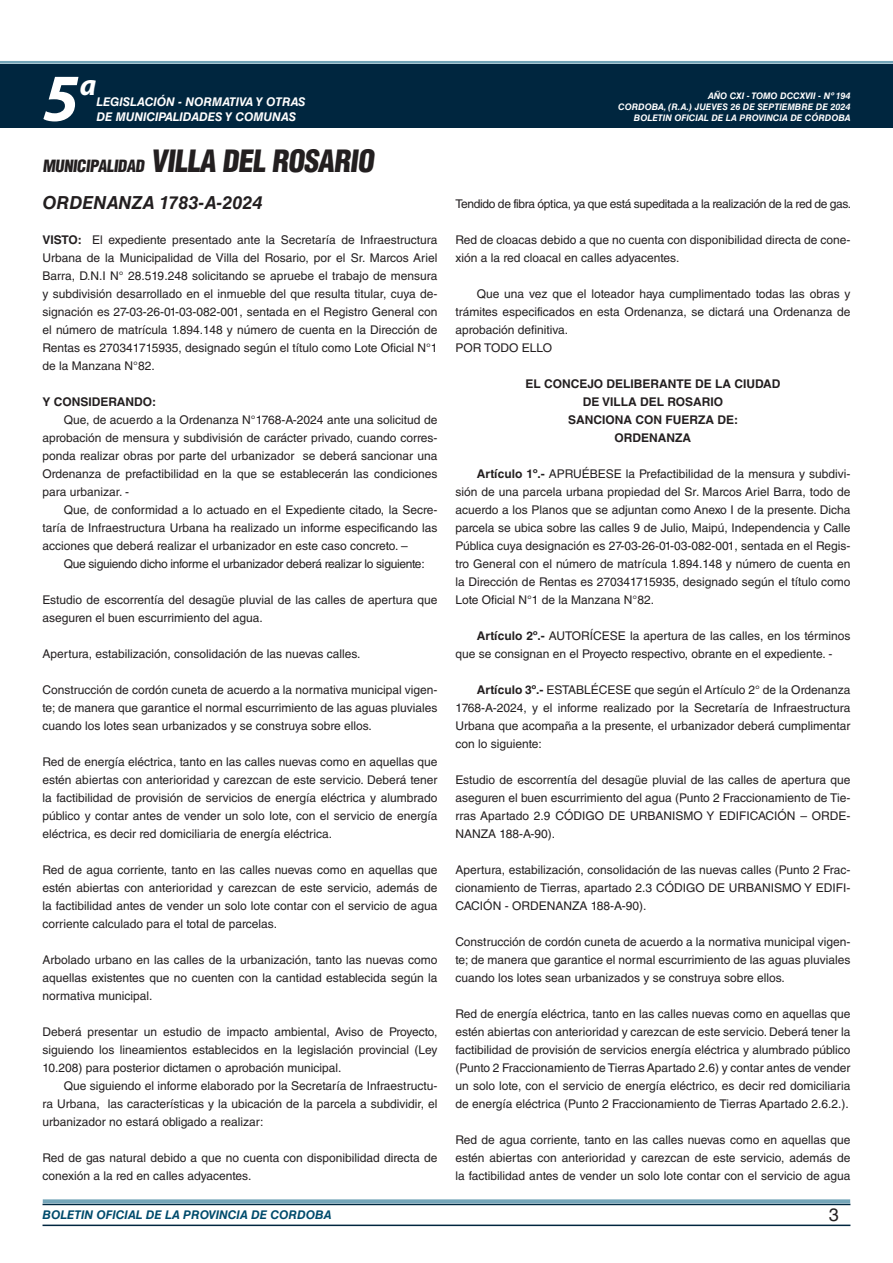
<style>
.page{position:relative;width:893px;height:1263px;background:#fff}
.page>*{position:absolute;margin:0;border:0;box-sizing:border-box;transform-origin:0 0}
.t1{font:italic 700 67.5px "Myriad Pro";color:#fff}
.BASE{font:900 condensed 30px "Helvetica LT Std";color:#231f20}
.t2{font:italic 700 30px "Myriad Pro";color:#fff}
.NOMBRE_DE_MINISTERIO{font:italic 700 18px "Helvetica LT Std";color:#231f20}
.t3{font:18px "Helvetica LT Std";color:#231f20}
.TEXTO_BASE{font:12px/18px "Helvetica LT Std";color:#231f20;text-align:justify}
.TEXTO_BASE-2{font:12px "Helvetica LT Std";letter-spacing:-.025em;color:#231f20}
.RESUELVE{font:700 12px "Helvetica LT Std";color:#231f20}
.t4{font:italic 700 12px "Helvetica LT Std";color:#fff}
.t5{font:italic 700 12px "Helvetica LT Std";color:#004b6c}
.TEXTO_BASE-3{font:700 12px "Helvetica LT Std";color:#231f20}
.t6{font:italic 700 9px/10.8px "Helvetica LT Std";color:#fff;text-align:right}
.s1{font-size:16.5px}
.s2{font-weight:700}
</style>
<div class="page">
<div style="left:0;top:61px;width:893px;height:6px;background:#fff;opacity:.75"></div>
<div style="left:0;top:64px;width:893px;height:64px;background:#00263f"></div>
<hr style="left:43px;top:1224px;width:807px;height:2px;background:#00263f">
<div style="left:42px;top:1198px;width:809px;height:8px;background:#fff;opacity:.75"></div>
<h1 class="t1" style="left:43px;top:54px;width:38px">5</h1>
<h2 class="t2" style="left:80px;top:66px;width:18px">a</h2>
<p class="t4" style="left:96px;top:95px;width:211px">LEGISLACIÓN - NORMATIVA Y OTRAS</p>
<p class="t4" style="left:96px;top:109px;width:201px">DE MUNICIPALIDADES Y COMUNAS</p>
<p class="BASE" style="left:43px;top:142px;width:337px"><span class="s1">MUNICIPALIDAD</span> VILLA DEL ROSARIO</p>
<p class="NOMBRE_DE_MINISTERIO" style="left:43px;top:192px;width:222px">ORDENANZA 1783-A-2024</p>
<p class="TEXTO_BASE" style="left:43px;top:231px;width:396px"><span class="s2">VISTO:</span> El expediente presentado ante la Secretaría de Infraestructura Urbana de la Municipalidad de Villa del Rosario, por el Sr. Marcos Ariel Barra, D.N.I N° 28.519.248 solicitando se apruebe el trabajo de mensura y subdivisión desarrollado en el inmueble del que resulta titular, cuya de&shy;signación es 27-03-26-01-03-082-001, sentada en el Registro General con el número de matrícula 1.894.148 y número de cuenta en la Dirección de Rentas es 270341715935, designado según el título como Lote Oficial N°1 de la Manzana N°82.</p>
<p class="TEXTO_BASE-3" style="left:43px;top:394px;width:115px">Y CONSIDERANDO:</p>
<p class="TEXTO_BASE" style="left:43px;top:411px;width:396px;text-indent:21px">Que, de acuerdo a la Ordenanza N°1768-A-2024 ante una solicitud de aprobación de mensura y subdivisión de carácter privado, cuando corres&shy;ponda realizar obras por parte del urbanizador se deberá sancionar una Ordenanza de prefactibilidad en la que se establecerán las condiciones para urbanizar. -</p>
<p class="TEXTO_BASE" style="left:43px;top:501px;width:396px;text-indent:21px">Que, de conformidad a lo actuado en el Expediente citado, la Secre&shy;taría de Infraestructura Urbana ha realizado un informe especificando las acciones que deberá realizar el urbanizador en este caso concreto. –</p>
<p class="TEXTO_BASE-2" style="left:64px;top:557px;width:362px">Que siguiendo dicho informe el urbanizador deberá realizar lo siguiente:</p>
<p class="TEXTO_BASE" style="left:43px;top:591px;width:396px">Estudio de escorrentía del desagüe pluvial de las calles de apertura que aseguren el buen escurrimiento del agua.</p>
<p class="TEXTO_BASE" style="left:43px;top:645px;width:320px">Apertura, estabilización, consolidación de las nuevas calles.</p>
<p class="TEXTO_BASE" style="left:43px;top:681px;width:396px">Construcción de cordón cuneta de acuerdo a la normativa municipal vigen&shy;te; de manera que garantice el normal escurrimiento de las aguas pluviales cuando los lotes sean urbanizados y se construya sobre ellos.</p>
<p class="TEXTO_BASE" style="left:43px;top:753px;width:396px">Red de energía eléctrica, tanto en las calles nuevas como en aquellas que estén abiertas con anterioridad y carezcan de este servicio. Deberá tener la factibilidad de provisión de servicios de energía eléctrica y alumbrado público y contar antes de vender un solo lote, con el servicio de energía eléctrica, es decir red domiciliaria de energía eléctrica.</p>
<p class="TEXTO_BASE" style="left:43px;top:861px;width:396px">Red de agua corriente, tanto en las calles nuevas como en aquellas que estén abiertas con anterioridad y carezcan de este servicio, además de la factibilidad antes de vender un solo lote contar con el servicio de agua corriente calculado para el total de parcelas.</p>
<p class="TEXTO_BASE" style="left:43px;top:951px;width:396px">Arbolado urbano en las calles de la urbanización, tanto las nuevas como aquellas existentes que no cuenten con la cantidad establecida según la normativa municipal.</p>
<p class="TEXTO_BASE" style="left:43px;top:1023px;width:396px">Deberá presentar un estudio de impacto ambiental, Aviso de Proyecto, siguiendo los lineamientos establecidos en la legislación provincial (Ley 10.208) para posterior dictamen o aprobación municipal.</p>
<p class="TEXTO_BASE" style="left:43px;top:1077px;width:396px;text-indent:21px">Que siguiendo el informe elaborado por la Secretaría de Infraestructu&shy;ra Urbana, las características y la ubicación de la parcela a subdividir, el urbanizador no estará obligado a realizar:</p>
<p class="TEXTO_BASE" style="left:43px;top:1149px;width:396px">Red de gas natural debido a que no cuenta con disponibilidad directa de conexión a la red en calles adyacentes.</p>
<p class="t6" style="left:618px;top:91px;width:234px">AÑO CXI - TOMO DCCXVII - Nº 194<br>CORDOBA, (R.A.) JUEVES 26 DE SEPTIEMBRE DE 2024<br>BOLETIN OFICIAL DE LA PROVINCIA DE CÓRDOBA</p>
<p class="TEXTO_BASE-2" style="left:455px;top:197px;width:397px">Tendido de fibra óptica, ya que está supeditada a la realización de la red de gas.</p>
<p class="TEXTO_BASE" style="left:455px;top:231px;width:396px">Red de cloacas debido a que no cuenta con disponibilidad directa de cone&shy;xión a la red cloacal en calles adyacentes.</p>
<p class="TEXTO_BASE" style="left:455px;top:285px;width:396px;text-indent:21px">Que una vez que el loteador haya cumplimentado todas las obras y trámites especificados en esta Ordenanza, se dictará una Ordenanza de aprobación definitiva.</p>
<p class="TEXTO_BASE" style="left:455px;top:339px;width:98px">POR TODO ELLO</p>
<p class="RESUELVE" style="left:525px;top:376px;width:257px">EL CONCEJO DELIBERANTE DE LA CIUDAD</p>
<p class="RESUELVE" style="left:583px;top:394px;width:142px">DE VILLA DEL ROSARIO</p>
<p class="RESUELVE" style="left:568px;top:412px;width:171px">SANCIONA CON FUERZA DE:</p>
<p class="RESUELVE" style="left:615px;top:430px;width:78px">ORDENANZA</p>
<p class="TEXTO_BASE" style="left:455px;top:465px;width:396px;text-indent:21px"><span class="s2">Artículo 1º.-</span> APRUÉBESE la Prefactibilidad de la mensura y subdivi&shy;sión de una parcela urbana propiedad del Sr. Marcos Ariel Barra, todo de acuerdo a los Planos que se adjuntan como Anexo I de la presente. Dicha parcela se ubica sobre las calles 9 de Julio, Maipú, Independencia y Calle Pública cuya designación es 27-03-26-01-03-082-001, sentada en el Regis&shy;tro General con el número de matrícula 1.894.148 y número de cuenta en la Dirección de Rentas es 270341715935, designado según el título como Lote Oficial N°1 de la Manzana N°82.</p>
<p class="TEXTO_BASE" style="left:455px;top:627px;width:396px;text-indent:21px"><span class="s2">Artículo 2º.-</span> AUTORÍCESE la apertura de las calles, en los términos que se consignan en el Proyecto respectivo, obrante en el expediente. -</p>
<p class="TEXTO_BASE" style="left:455px;top:681px;width:396px;text-indent:21px"><span class="s2">Artículo 3º.-</span> ESTABLÉCESE que según el Artículo 2° de la Ordenanza 1768-A-2024, y el informe realizado por la Secretaría de Infraestructura Urbana que acompaña a la presente, el urbanizador deberá cumplimentar con lo siguiente:</p>
<p class="TEXTO_BASE" style="left:455px;top:771px;width:396px">Estudio de escorrentía del desagüe pluvial de las calles de apertura que aseguren el buen escurrimiento del agua (Punto 2 Fraccionamiento de Tie&shy;rras Apartado 2.9 CÓDIGO DE URBANISMO Y EDIFICACIÓN – ORDE-NANZA 188-A-90).</p>
<p class="TEXTO_BASE" style="left:455px;top:861px;width:396px">Apertura, estabilización, consolidación de las nuevas calles (Punto 2 Frac&shy;cionamiento de Tierras, apartado 2.3 CÓDIGO DE URBANISMO Y EDIFI-CACIÓN - ORDENANZA 188-A-90).</p>
<p class="TEXTO_BASE" style="left:455px;top:933px;width:396px">Construcción de cordón cuneta de acuerdo a la normativa municipal vigen&shy;te; de manera que garantice el normal escurrimiento de las aguas pluviales cuando los lotes sean urbanizados y se construya sobre ellos.</p>
<p class="TEXTO_BASE" style="left:455px;top:1005px;width:396px">Red de energía eléctrica, tanto en las calles nuevas como en aquellas que estén abiertas con anterioridad y carezcan de este servicio. Deberá tener la factibilidad de provisión de servicios energía eléctrica y alumbrado público (Punto 2 Fraccionamiento de Tierras Apartado 2.6) y contar antes de vender un solo lote, con el servicio de energía eléctrico, es decir red domiciliaria de energía eléctrica (Punto 2 Fraccionamiento de Tierras Apartado 2.6.2.).</p>
<p class="TEXTO_BASE" style="left:455px;top:1131px;width:396px">Red de agua corriente, tanto en las calles nuevas como en aquellas que estén abiertas con anterioridad y carezcan de este servicio, además de la factibilidad antes de vender un solo lote contar con el servicio de agua</p>
<p class="t5" style="left:43px;top:1208px;width:290px">BOLETIN OFICIAL DE LA PROVINCIA DE CORDOBA</p>
<h3 class="t3" style="left:829px;top:1204px;width:12px">3</h3>
</div>
